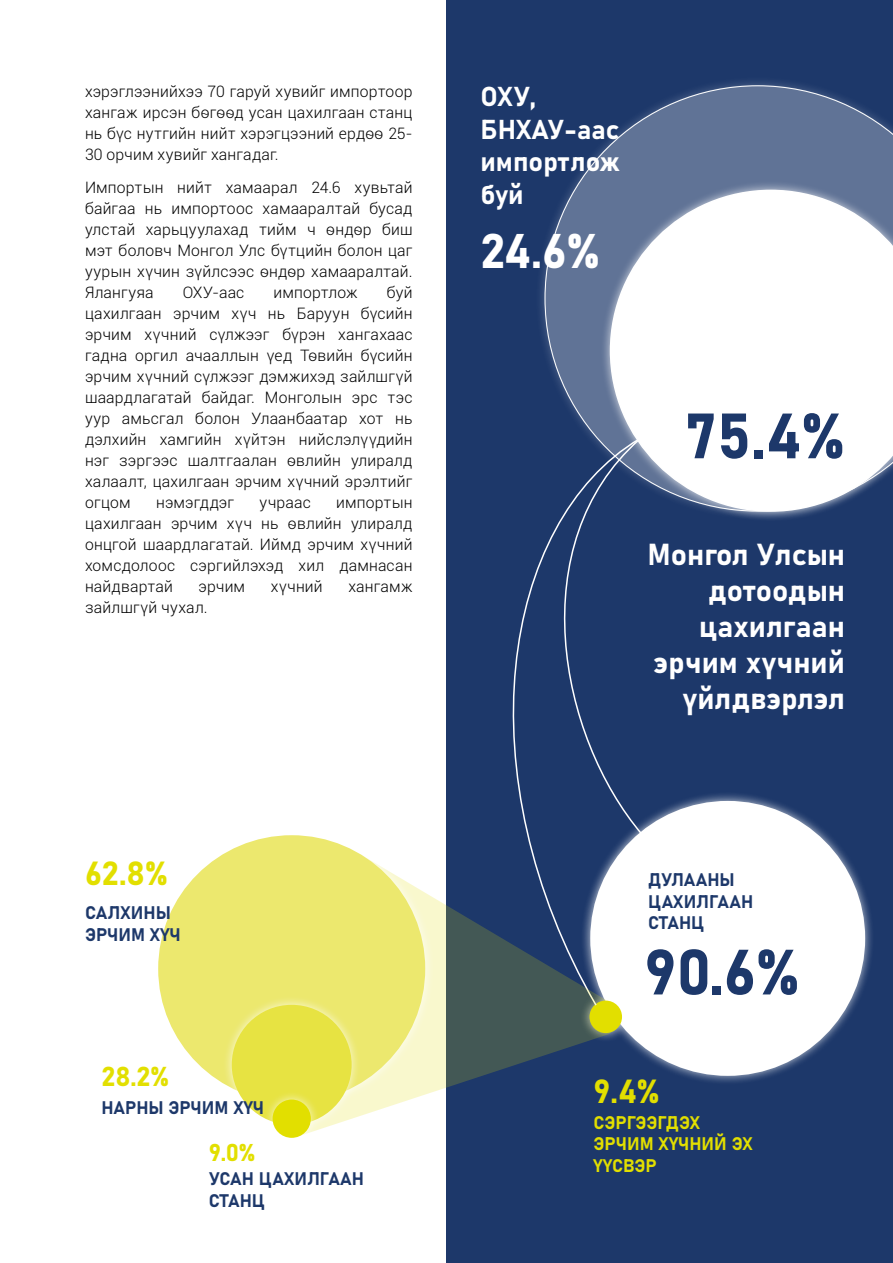
<style>
.page{position:relative;width:893px;height:1263px;background:#fff}
.page>*{position:absolute;margin:0;border:0;box-sizing:border-box;transform-origin:0 0}
.t1{font:63px "Bahnschrift";color:#1d386a}
.t2{font:48px "Bahnschrift";color:#fff}
.t3{font:33px "Bahnschrift";color:#e2df00}
.t4{font:30px/36px "Bahnschrift";color:#fff;text-align:right}
.t5{font:27px/32.4px "Bahnschrift";color:#fff}
.t6{font:27px "Bahnschrift";color:#e2df00}
.t7{font:24px "Bahnschrift";color:#e2df00}
.t8{font:18px/21.6px "Bahnschrift";color:#1d386a}
.t9{font:18px/21.6px "Bahnschrift";letter-spacing:-.005em;color:#e2df00}
.t10{font:300 15.75px/21px "Roboto";letter-spacing:.01em;color:#000;text-align:justify}
</style>
<div class="page">
<div style="left:446px;top:0;width:447px;height:1263px;background:#1d386a"></div>
<div style="left:600px;top:180px;width:293px;height:341px;background:#fff;opacity:.75"></div>
<div style="left:581px;top:791px;width:294px;height:294px;background:#fff;opacity:.75"></div>
<div style="left:590px;top:801px;width:275px;height:275px;background:#fff;border-radius:50%"></div>
<div style="left:580px;top:991px;width:51px;height:51px;background:#fff;opacity:.75"></div>
<div style="left:589px;top:1000px;width:33px;height:33px;background:#e2df00;border-radius:50%"></div>
<svg style="left:512px;top:511px;width:129px;height:496px"></svg>
<svg style="left:545px;top:86px;width:348px;height:425px;background:#a7b2c5"></svg>
<svg style="left:361px;top:854px;width:249px;height:262px"></svg>
<div style="left:149px;top:825px;width:286px;height:287px;background:#fff;opacity:.75"></div>
<div style="left:158px;top:835px;width:267px;height:267px;background:#ece86e;border-radius:50%"></div>
<div style="left:222px;top:995px;width:139px;height:139px;background:#fff;opacity:.75"></div>
<div style="left:232px;top:1005px;width:120px;height:120px;background:#e7e342;border-radius:50%"></div>
<div style="left:263px;top:1090px;width:57px;height:57px;background:#fff;opacity:.75"></div>
<div style="left:273px;top:1099px;width:38px;height:39px;background:#e2df00;border-radius:50%"></div>
<p class="t10" style="left:85px;top:80px;width:329px">хэрэглээнийхээ 70 гаруй хувийг импортоор хангаж ирсэн бөгөөд усан цахилгаан станц нь бүс нутгийн нийт хэрэгцээний ердөө 25- 30 орчим хувийг хангадаг.</p>
<p class="t10" style="left:85px;top:176px;width:329px">Импортын нийт хамаарал 24.6 хувьтай байгаа нь импортоос хамааралтай бусад улстай харьцуулахад тийм ч өндөр биш мэт боловч Монгол Улс бүтцийн болон цаг уурын хүчин зүйлсээс өндөр хамааралтай.<br>Ялангуяа</p>
<p class="t10" style="left:85px;top:281px;width:329px;text-indent:302px">буй цахилгаан эрчим хүч нь Баруун бүсийн эрчим хүчний сүлжээг бүрэн хангахаас гадна оргил ачааллын үед Төвийн бүсийн эрчим хүчний сүлжээг дэмжихэд зайлшгүй шаардлагатай байдаг. Монголын эрс тэс уур амьсгал болон Улаанбаатар хот нь дэлхийн хамгийн хүйтэн нийслэлүүдийн нэг зэргээс шалтгаалан өвлийн улиралд халаалт, цахилгаан эрчим хүчний эрэлтийг огцом</p>
<p class="t10" style="left:183px;top:281px;width:63px">ОХУ-аас</p>
<p class="t10" style="left:274px;top:281px;width:86px">импортлож</p>
<p class="t10" style="left:85px;top:491px;width:329px;text-indent:251px">импортын цахилгаан эрчим хүч нь өвлийн улиралд онцгой шаардлагатай. Иймд эрчим хүчний хомсдолоос сэргийлэхэд хил дамнасан найдвартай</p>
<p class="t10" style="left:156px;top:491px;width:80px">нэмэгддэг</p>
<p class="t10" style="left:260px;top:491px;width:53px">учраас</p>
<p class="t10" style="left:198px;top:575px;width:48px">эрчим</p>
<p class="t10" style="left:271px;top:575px;width:53px">хүчний</p>
<p class="t10" style="left:348px;top:575px;width:66px">хангамж</p>
<p class="t10" style="left:85px;top:596px;width:124px">зайлшгүй чухал.</p>
<h3 class="t3" style="left:85px;top:848px;width:84px">62.8%</h3>
<p class="t8" style="left:85px;top:901px;width:97px">САЛХИНЫ<br>ЭРЧИМ ХҮЧ</p>
<h3 class="t6" style="left:101px;top:1056px;width:69px">28.2%</h3>
<p class="t8" style="left:101px;top:1095px;width:164px">НАРНЫ ЭРЧИМ ХҮЧ</p>
<h3 class="t7" style="left:209px;top:1134px;width:48px">9.0%</h3>
<p class="t8" style="left:209px;top:1167px;width:157px">УСАН ЦАХИЛГААН<br>СТАНЦ</p>
<h3 class="t5" style="left:480px;top:79px;width:140px">ОХУ,<br>БНХАУ-аас импортлож буй</h3>
<h2 class="t2" style="left:480px;top:215px;width:121px">24.6%</h2>
<h1 class="t1" style="left:685px;top:388px;width:161px">75.4%</h1>
<h3 class="t4" style="left:647px;top:534px;width:199px">Монгол Улсын дотоодын цахилгаан эрчим хүчний үйлдвэрлэл</h3>
<p class="t8" style="left:648px;top:868px;width:107px">ДУЛААНЫ<br>ЦАХИЛГААН<br>СТАНЦ</p>
<h1 class="t1" style="left:644px;top:924px;width:157px">90.6%</h1>
<h3 class="t3" style="left:594px;top:1066px;width:67px">9.4%</h3>
<p class="t9" style="left:594px;top:1110px;width:161px">СЭРГЭЭГДЭХ<br>ЭРЧИМ ХҮЧНИЙ ЭХ<br>ҮҮСВЭР</p>
</div>
